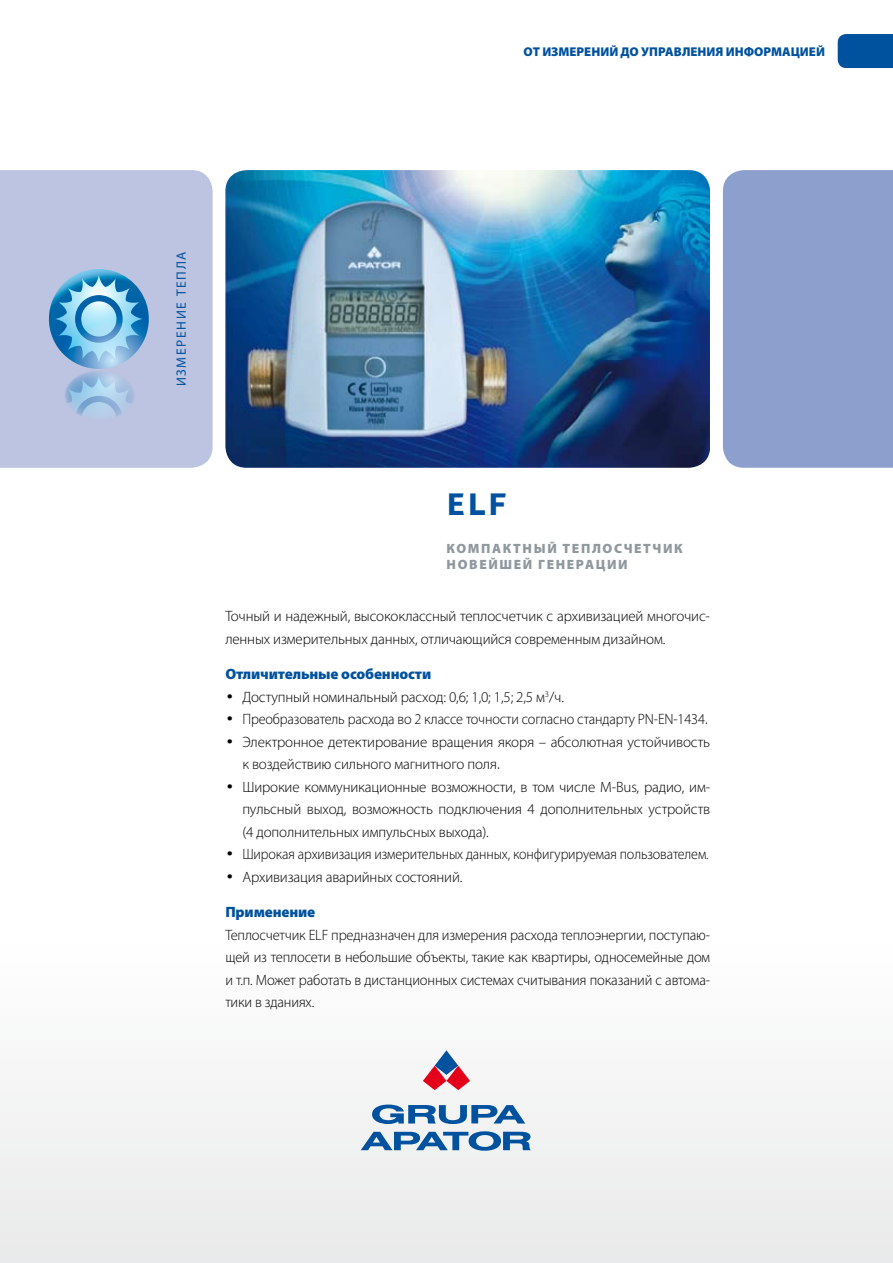
<style>
.page{position:relative;width:893px;height:1263px;background:#fff}
.page>*{position:absolute;margin:0;border:0;box-sizing:border-box;transform-origin:0 0}
.t1{font:700 30px "Gothic 720 EU";color:#00519e}
.t2{font:300 15px/22.5px "Myriad Pro";letter-spacing:-.01em;color:#000}
.t3{font:300 15px "Myriad Pro";letter-spacing:-.01em;color:#000;scale:.95 1}
.t4{font:300 15px "Myriad Pro";letter-spacing:-.01em;color:#000;scale:.94 1}
.t5{font:900 15px "Myriad Pro";letter-spacing:-.01em;color:#00519e}
.t6{font:900 13.5px/16.2px "Myriad Pro";letter-spacing:.12em;color:#8f989d}
.t7{font:13.5px "Myriad Pro";letter-spacing:.12em;color:#00519e}
.t8{font:900 12.75px "Myriad Pro";color:#00519e}
.s1{font-family:"Gothic 720 Lt EU";font-weight:400}
</style>
<div class="page">
<div style="left:0;top:935px;width:893px;height:328px;background:#f4f4f5"></div>
<div style="left:0;top:170px;width:213px;height:298px;background:#bcc4e1"></div>
<div style="left:723px;top:170px;width:170px;height:298px;background:#8d9fcd"></div>
<img style="left:225px;top:170px;width:485px;height:298px">
<svg style="left:423px;top:1050px;width:47px;height:40px"></svg>
<svg style="left:361px;top:1131px;width:170px;height:20px"></svg>
<svg style="left:372px;top:1104px;width:153px;height:20px"></svg>
<div style="left:838px;top:34px;width:55px;height:34px;background:#00519e"></div>
<svg style="left:43px;top:269px;width:112px;height:199px;background:#98badd"></svg>
<p class="t8" style="left:524px;top:43px;width:303px">ОТ ИЗМЕРЕНИЙ ДО УПРАВЛЕНИЯ ИНФОРМАЦИЕЙ</p>
<p class="t7" style="left:173px;top:386px;width:136px;rotate:-90deg">Измерение тепла</p>
<h1 class="t1" style="left:446px;top:486px;width:61px">ELF</h1>
<p class="t6" style="left:447px;top:539px;width:238px">КОМПАКТНЫЙ ТЕПЛОСЧЕТЧИК<br>НОВЕЙШЕЙ ГЕНЕРАЦИИ</p>
<p class="t2" style="left:225px;top:605px;width:486px">Точный и надежный, высококлассный теплосчетчик с архивизацией многочис&shy;ленных измерительных данных, отличающийся современным дизайном.</p>
<p class="t5" style="left:225px;top:664px;width:207px">Отличительные особенности</p>
<p class="t2" style="left:225px;top:685px;width:340px"><span class="s1">•</span> Доступный номинальный расход: 0,6; 1,0; 1,5; 2,5 м<sup>3</sup>/ч.</p>
<p class="t3" style="left:225px;top:710px;width:510px"><span class="s1">•</span> Преобразователь расхода во 2 классе точности согласно стандарту PN-EN-1434<span class="s1">.</span></p>
<p class="t2" style="left:242px;top:730px;width:469px;text-indent:-17px"><span class="s1">•</span> Электронное детектирование вращения якоря – абсолютная устойчивость к воздействию сильного магнитного поля<span class="s1">.</span></p>
<p class="t2" style="left:242px;top:775px;width:469px;text-align:justify;text-indent:-17px"><span class="s1">•</span> Широкие коммуникационные возможности, в том числе M-Bus, радио, им&shy;пульсный выход, возможность подключения 4 дополнительных устройств (4 дополнительных импульсных выхода).</p>
<p class="t4" style="left:225px;top:845px;width:516px"><span class="s1">•</span> Широкая архивизация измерительных данных, конфигурируемая пользователем.</p>
<p class="t2" style="left:225px;top:865px;width:239px"><span class="s1">•</span> Архивизация аварийных состояний.</p>
<p class="t5" style="left:225px;top:902px;width:91px">Применение</p>
<p class="t2" style="left:225px;top:923px;width:486px;text-align:justify">Теплосчетчик ELF предназначен для измерения расхода теплоэнергии, поступаю&shy;щей из теплосети в небольшие объекты, такие как квартиры, односемейные дом и т.п. Может работать в дистанционных системах считывания показаний с автома&shy;тики в зданиях.</p>
</div>
